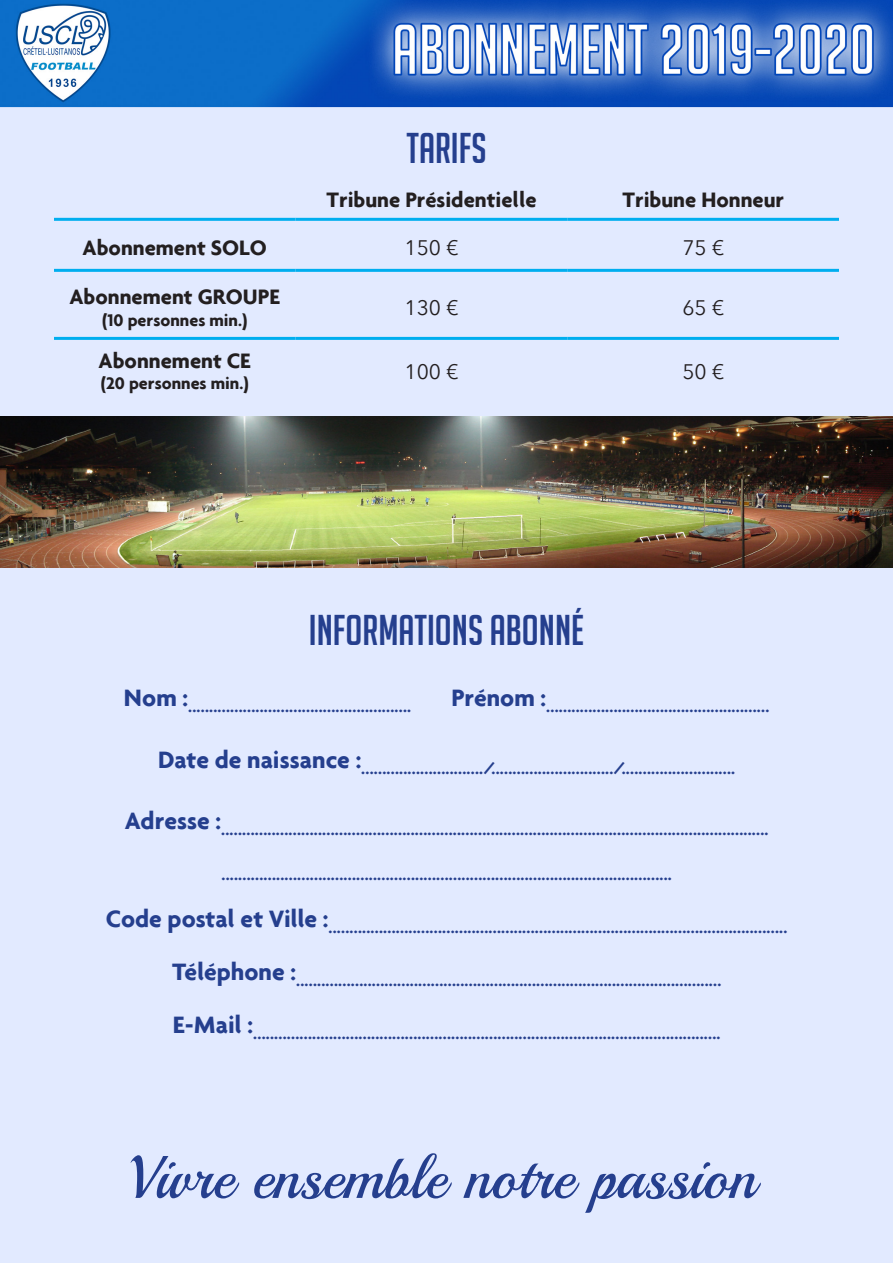
<style>
.page{position:relative;width:893px;height:1263px;background:#fff}
.page>*{position:absolute;margin:0;border:0;box-sizing:border-box;transform-origin:0 0}
.t1{font:60px "Playball";color:#253f8e}
.t2{font:42px "Big Noodle Titling";color:#253f8e}
.t3{font:700 22.5px "Agenda";color:#231f20}
.t4{font:21px "Avenir Next";color:#231f20}
.t5{font:700 18px "Agenda";color:#253f8e}
.t6{font:700 18px "Agenda";color:#231f20}
</style>
<div class="page">
<img style="left:0;top:0;width:893px;height:1263px">
<hr style="left:54px;top:218px;width:242px;height:3px;background:#00aeef">
<hr style="left:296px;top:218px;width:272px;height:3px;background:#00aeef">
<hr style="left:568px;top:218px;width:271px;height:3px;background:#00aeef">
<hr style="left:54px;top:269px;width:242px;height:3px;background:#00aeef">
<hr style="left:296px;top:269px;width:272px;height:3px;background:#00aeef">
<hr style="left:568px;top:269px;width:271px;height:3px;background:#00aeef">
<hr style="left:54px;top:337px;width:242px;height:3px;background:#00aeef">
<hr style="left:296px;top:337px;width:272px;height:3px;background:#00aeef">
<hr style="left:568px;top:337px;width:271px;height:3px;background:#00aeef">
<img style="left:0;top:416px;width:893px;height:151px">
<h2 class="t2" style="left:406px;top:125px;width:82px">TARIFS</h2>
<p class="t3" style="left:327px;top:186px;width:212px">Tribune Présidentielle</p>
<p class="t3" style="left:623px;top:186px;width:163px">Tribune Honneur</p>
<p class="t3" style="left:83px;top:234px;width:186px">Abonnement SOLO</p>
<p class="t4" style="left:405px;top:234px;width:55px">150 €</p>
<p class="t4" style="left:682px;top:234px;width:43px">75 €</p>
<p class="t3" style="left:69px;top:283px;width:212px">Abonnement GROUPE</p>
<p class="t6" style="left:102px;top:309px;width:147px">(10 personnes min.)</p>
<p class="t4" style="left:405px;top:294px;width:55px">130 €</p>
<p class="t4" style="left:682px;top:294px;width:43px">65 €</p>
<p class="t3" style="left:99px;top:347px;width:154px">Abonnement CE</p>
<p class="t6" style="left:101px;top:373px;width:149px">(20 personnes min.)</p>
<p class="t4" style="left:405px;top:358px;width:55px">100 €</p>
<p class="t4" style="left:682px;top:358px;width:43px">50 €</p>
<h2 class="t2" style="left:309px;top:608px;width:277px">INFORMATIONS ABONNÉ</h2>
<p class="t5" style="left:124px;top:696px;width:289px"><sup>Nom</sup> <sup>:</sup>.....................................................</p>
<p class="t5" style="left:451px;top:696px;width:319px"><sup>Prénom</sup> <sup>:</sup>.....................................................</p>
<p class="t5" style="left:158px;top:757px;width:579px"><sup>Date</sup> <sup>de</sup> <sup>naissance</sup> <sup>:</sup>............................./............................./...........................</p>
<p class="t5" style="left:125px;top:818px;width:645px"><sup>Adresse</sup> <sup>:</sup>..................................................................................................................................</p>
<p class="t5" style="left:221px;top:863px;width:452px">...........................................................................................................</p>
<p class="t5" style="left:106px;top:916px;width:683px"><sup>Code</sup> <sup>postal</sup> <sup>et</sup> <sup>Ville</sup> <sup>:</sup>.............................................................................................................</p>
<p class="t5" style="left:172px;top:969px;width:551px"><sup>Téléphone</sup> <sup>:</sup>.....................................................................................................</p>
<p class="t5" style="left:173px;top:1022px;width:549px"><sup>E-Mail</sup> <sup>:</sup>...............................................................................................................</p>
<h1 class="t1" style="left:128px;top:1141px;width:629px">Vivre ensemble notre passion</h1>
</div>
